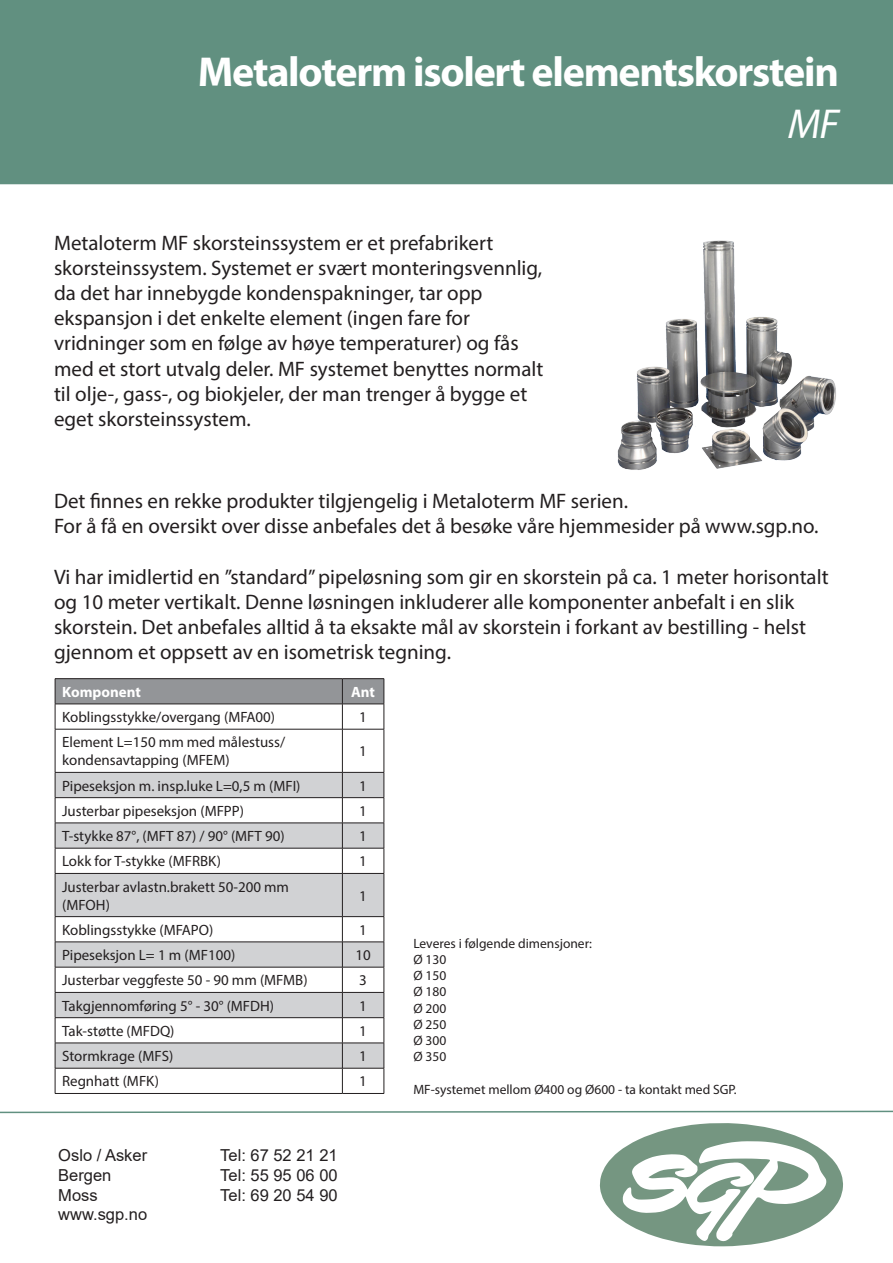
<style>
.page{position:relative;width:893px;height:1263px;background:#fff}
.page>*{position:absolute;margin:0;border:0;box-sizing:border-box;transform-origin:0 0}
.t1{font:700 42px "Myriad Pro";letter-spacing:-.03em;color:#fff}
.t2{font:italic 42px "Myriad Pro";color:#fff}
.t3{font:21px/25.2px "Myriad Pro";color:#231f20}
.t4{font:16.5px "Arial";color:#231f20}
.t5{font:15px "Myriad Pro";color:#231f20}
.t6{font:700 15px "Myriad Pro";color:#fff}
.t7{font:13.5px "Myriad Pro";color:#231f20}
</style>
<div class="page">
<svg style="left:0;top:1110px;width:893px;height:4px"></svg>
<svg style="left:600px;top:1123px;width:243px;height:123px"></svg>
<div style="left:0;top:0;width:893px;height:184px;background:#619080"></div>
<img style="left:617px;top:240px;width:219px;height:230px">
<svg style="left:56px;top:773px;width:328px;height:295px;fill:#d1d2d4"></svg>
<hr style="left:55px;top:678px;width:287px;height:1px;background:#231f20">
<hr style="left:342px;top:678px;width:42px;height:1px;background:#231f20">
<svg style="left:55px;top:679px;width:330px;height:50px"></svg>
<hr style="left:55px;top:729px;width:287px;height:1px;background:#231f20">
<hr style="left:55px;top:729px;width:1px;height:43px;background:#231f20">
<hr style="left:342px;top:729px;width:42px;height:1px;background:#231f20">
<hr style="left:342px;top:729px;width:1px;height:43px;background:#231f20">
<hr style="left:384px;top:729px;width:1px;height:43px;background:#231f20">
<hr style="left:55px;top:772px;width:287px;height:1px;background:#231f20">
<hr style="left:342px;top:772px;width:42px;height:1px;background:#231f20">
<hr style="left:55px;top:797px;width:287px;height:1px;background:#231f20">
<hr style="left:342px;top:797px;width:42px;height:1px;background:#231f20">
<hr style="left:55px;top:823px;width:287px;height:1px;background:#231f20">
<hr style="left:342px;top:823px;width:42px;height:1px;background:#231f20">
<hr style="left:55px;top:848px;width:287px;height:1px;background:#231f20">
<svg style="left:55px;top:773px;width:1px;height:100px"></svg>
<hr style="left:342px;top:848px;width:42px;height:1px;background:#231f20">
<svg style="left:342px;top:773px;width:1px;height:100px"></svg>
<svg style="left:384px;top:773px;width:1px;height:100px"></svg>
<hr style="left:55px;top:873px;width:287px;height:1px;background:#231f20">
<hr style="left:55px;top:874px;width:1px;height:42px;background:#231f20">
<hr style="left:342px;top:873px;width:42px;height:1px;background:#231f20">
<hr style="left:342px;top:874px;width:1px;height:42px;background:#231f20">
<hr style="left:384px;top:874px;width:1px;height:42px;background:#231f20">
<hr style="left:55px;top:916px;width:287px;height:1px;background:#231f20">
<hr style="left:342px;top:916px;width:42px;height:1px;background:#231f20">
<hr style="left:55px;top:942px;width:287px;height:1px;background:#231f20">
<hr style="left:342px;top:942px;width:42px;height:1px;background:#231f20">
<hr style="left:55px;top:967px;width:287px;height:1px;background:#231f20">
<hr style="left:342px;top:967px;width:42px;height:1px;background:#231f20">
<hr style="left:55px;top:992px;width:287px;height:1px;background:#231f20">
<hr style="left:342px;top:992px;width:42px;height:1px;background:#231f20">
<hr style="left:55px;top:1017px;width:287px;height:1px;background:#231f20">
<hr style="left:342px;top:1017px;width:42px;height:1px;background:#231f20">
<hr style="left:55px;top:1043px;width:287px;height:1px;background:#231f20">
<hr style="left:342px;top:1043px;width:42px;height:1px;background:#231f20">
<hr style="left:55px;top:1068px;width:287px;height:1px;background:#231f20">
<svg style="left:55px;top:917px;width:1px;height:176px"></svg>
<hr style="left:342px;top:1068px;width:42px;height:1px;background:#231f20">
<svg style="left:342px;top:917px;width:1px;height:176px"></svg>
<svg style="left:384px;top:917px;width:1px;height:176px"></svg>
<hr style="left:55px;top:1093px;width:287px;height:1px;background:#231f20">
<hr style="left:342px;top:1093px;width:42px;height:1px;background:#231f20">
<p class="t1" style="left:198px;top:44px;width:643px">Metaloterm isolert elementskorstein</p>
<p class="t2" style="left:788px;top:98px;width:53px">MF</p>
<p class="t3" style="left:54px;top:230px;width:491px">Metaloterm MF skorsteinssystem er et prefabrikert skorsteinssystem. Systemet er svært monteringsvennlig, da det har innebygde kondenspakninger, tar opp ekspansjon i det enkelte element (ingen fare for vridninger som en følge av høye temperaturer) og fås med et stort utvalg deler. MF systemet benyttes normalt til olje-, gass-, og biokjeler, der man trenger å bygge et eget skorsteinssystem.</p>
<p class="t3" style="left:54px;top:488px;width:576px">Det finnes en rekke produkter tilgjengelig i Metaloterm MF serien.</p>
<p class="t3" style="left:54px;top:513px;width:766px">For å få en oversikt over disse anbefales det å besøke våre hjemmesider på www.sgp.no.</p>
<p class="t3" style="left:54px;top:563px;width:776px">Vi har imidlertid en ”standard” pipeløsning som gir en skorstein på ca. 1 meter horisontalt og 10 meter vertikalt. Denne løsningen inkluderer alle komponenter anbefalt i en slik skorstein. Det anbefales alltid å ta eksakte mål av skorstein i forkant av bestilling - helst gjennom et oppsett av en isometrisk tegning.</p>
<p class="t6" style="left:62px;top:682px;width:80px">Komponent</p>
<p class="t6" style="left:351px;top:682px;width:25px">Ant</p>
<p class="t5" style="left:62px;top:708px;width:215px">Koblingsstykke/overgang (MFA00)</p>
<p class="t5" style="left:359px;top:708px;width:9px">1</p>
<p class="t5" style="left:62px;top:733px;width:225px">Element L=150 mm med målestuss/</p>
<p class="t5" style="left:62px;top:751px;width:169px">kondensavtapping (MFEM)</p>
<p class="t5" style="left:359px;top:742px;width:9px">1</p>
<p class="t5" style="left:62px;top:776px;width:240px">Pipeseksjon m. insp.luke L=0,5 m (MFI)</p>
<p class="t5" style="left:359px;top:776px;width:9px">1</p>
<p class="t5" style="left:62px;top:801px;width:183px">Justerbar pipeseksjon (MFPP)</p>
<p class="t5" style="left:359px;top:801px;width:9px">1</p>
<p class="t5" style="left:62px;top:827px;width:224px">T-stykke 87°, (MFT 87) / 90° (MFT 90)</p>
<p class="t5" style="left:359px;top:827px;width:9px">1</p>
<p class="t5" style="left:62px;top:852px;width:160px">Lokk for T-stykke (MFRBK)</p>
<p class="t5" style="left:359px;top:852px;width:9px">1</p>
<p class="t5" style="left:62px;top:877px;width:228px">Justerbar avlastn.brakett 50-200 mm</p>
<p class="t5" style="left:62px;top:895px;width:49px">(MFOH)</p>
<p class="t5" style="left:359px;top:886px;width:9px">1</p>
<p class="t5" style="left:62px;top:920px;width:153px">Koblingsstykke (MFAPO)</p>
<p class="t5" style="left:359px;top:920px;width:9px">1</p>
<p class="t5" style="left:62px;top:946px;width:175px">Pipeseksjon L= 1 m (MF100)</p>
<p class="t5" style="left:355px;top:946px;width:17px">10</p>
<p class="t5" style="left:62px;top:971px;width:247px">Justerbar veggfeste 50 - 90 mm (MFMB)</p>
<p class="t5" style="left:359px;top:971px;width:9px">3</p>
<p class="t5" style="left:62px;top:996px;width:214px">Takgjennomføring 5° - 30° (MFDH)</p>
<p class="t5" style="left:359px;top:996px;width:9px">1</p>
<p class="t5" style="left:62px;top:1022px;width:114px">Tak-støtte (MFDQ)</p>
<p class="t5" style="left:359px;top:1022px;width:9px">1</p>
<p class="t5" style="left:62px;top:1047px;width:113px">Stormkrage (MFS)</p>
<p class="t5" style="left:359px;top:1047px;width:9px">1</p>
<p class="t5" style="left:62px;top:1072px;width:98px">Regnhatt (MFK)</p>
<p class="t5" style="left:359px;top:1072px;width:9px">1</p>
<p class="t4" style="left:58px;top:1144px;width:90px">Oslo / Asker</p>
<p class="t4" style="left:220px;top:1144px;width:119px">Tel: 67 52 21 21</p>
<p class="t4" style="left:58px;top:1163px;width:55px">Bergen</p>
<p class="t4" style="left:220px;top:1163px;width:119px">Tel: 55 95 06 00</p>
<p class="t4" style="left:58px;top:1183px;width:41px">Moss</p>
<p class="t4" style="left:220px;top:1183px;width:119px">Tel: 69 20 54 90</p>
<p class="t4" style="left:58px;top:1203px;width:90px">www.sgp.no</p>
<p class="t7" style="left:413px;top:935px;width:180px">Leveres i følgende dimensjoner:</p>
<p class="t7" style="left:413px;top:951px;width:34px">Ø 130</p>
<p class="t7" style="left:413px;top:967px;width:34px">Ø 150</p>
<p class="t7" style="left:413px;top:984px;width:34px">Ø 180</p>
<p class="t7" style="left:413px;top:1000px;width:34px">Ø 200</p>
<p class="t7" style="left:413px;top:1016px;width:34px">Ø 250</p>
<p class="t7" style="left:413px;top:1032px;width:34px">Ø 300</p>
<p class="t7" style="left:413px;top:1048px;width:34px">Ø 350</p>
<p class="t7" style="left:413px;top:1081px;width:325px">MF-systemet mellom Ø400 og Ø600 - ta kontakt med SGP.</p>
</div>
